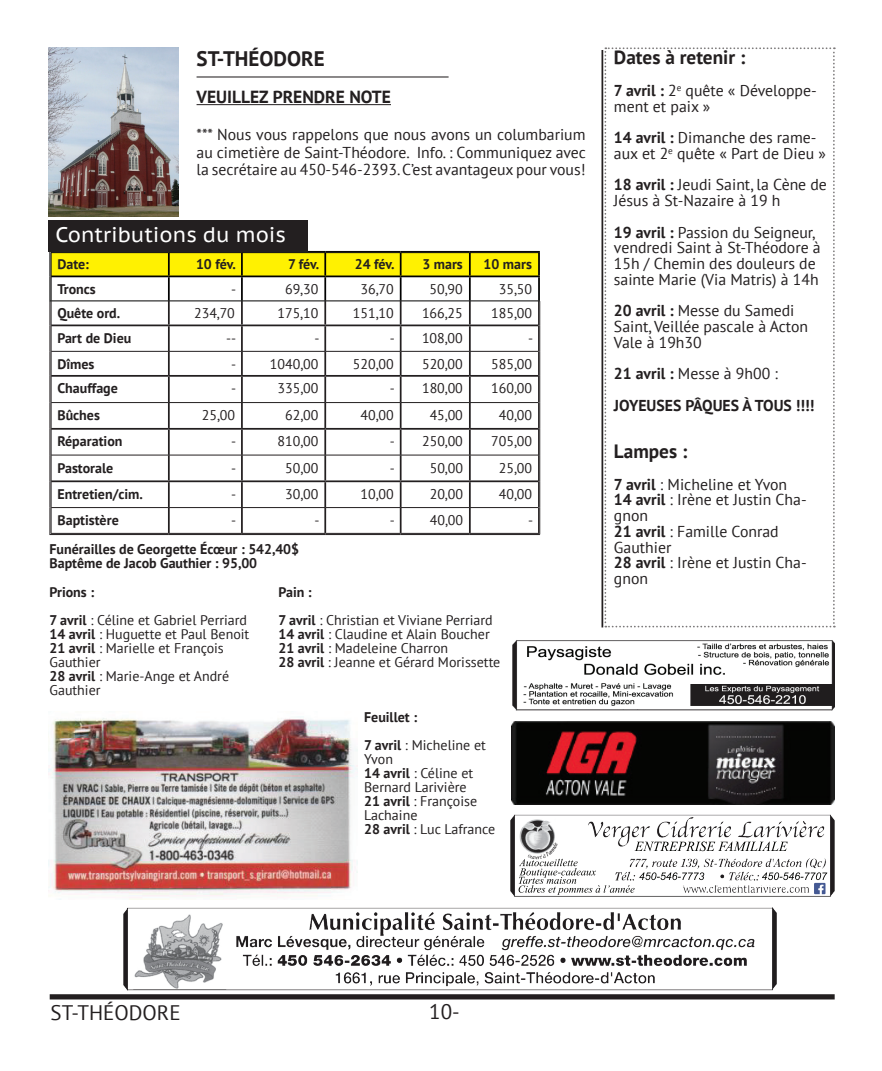
<style>
.page{position:relative;width:882px;height:1071px;background:#fff}
.page>*{position:absolute;margin:0;border:0;box-sizing:border-box;transform-origin:0 0}
.t1{font:21px "PT Sans Caption";color:#fff}
.t2{font:21px "PT Sans";color:#231f20}
.t3{font:700 21px "PT Sans";color:#231f20}
.t4{font:700 19.25px "PT Sans";color:#231f20}
.t5{font:700 17.5px "PT Sans";color:#231f20}
.t6{font:15.75px/15.8px "PT Sans";color:#231f20}
.t7{font:700 15.75px/31.5px "PT Sans";color:#231f20}
.t8{font:14px/14px "PT Sans";color:#231f20}
.t9{font:700 14px/14px "PT Sans";color:#231f20}
.s1{font-weight:700}
.s2{font-weight:400}
</style>
<div class="page">
<div style="left:50px;top:994px;width:785px;height:5px;background:#231f20"></div>
<hr style="left:49px;top:534px;width:120px;height:1px;background:#231f20">
<hr style="left:169px;top:534px;width:73px;height:1px;background:#231f20">
<hr style="left:242px;top:534px;width:83px;height:1px;background:#231f20">
<hr style="left:325px;top:534px;width:76px;height:1px;background:#231f20">
<hr style="left:401px;top:534px;width:69px;height:1px;background:#231f20">
<hr style="left:470px;top:534px;width:70px;height:1px;background:#231f20">
<hr style="left:49px;top:251px;width:120px;height:1px;background:#000">
<hr style="left:169px;top:251px;width:73px;height:1px;background:#000">
<hr style="left:242px;top:251px;width:83px;height:1px;background:#000">
<hr style="left:325px;top:251px;width:76px;height:1px;background:#000">
<hr style="left:401px;top:251px;width:69px;height:1px;background:#000">
<hr style="left:470px;top:251px;width:70px;height:1px;background:#000">
<svg style="left:49px;top:252px;width:491px;height:282px"></svg>
<hr style="left:49px;top:301px;width:120px;height:1px;background:#000">
<hr style="left:169px;top:301px;width:73px;height:1px;background:#000">
<hr style="left:242px;top:301px;width:83px;height:1px;background:#000">
<hr style="left:325px;top:301px;width:76px;height:1px;background:#000">
<hr style="left:401px;top:301px;width:69px;height:1px;background:#000">
<hr style="left:470px;top:301px;width:70px;height:1px;background:#000">
<hr style="left:602px;top:50px;width:1px;height:577px;background:#231f20">
<div style="left:49px;top:220px;width:259px;height:31px;background:#231f20"></div>
<svg style="left:605px;top:47px;width:230px;height:580px"></svg>
<img style="left:123px;top:907px;width:653px;height:83px">
<img style="left:49px;top:47px;width:130px;height:170px">
<hr style="left:197px;top:76px;width:252px;height:2px;background:#231f20">
<img style="left:510px;top:814px;width:325px;height:82px">
<hr style="left:197px;top:104px;width:194px;height:1px;background:#231f20">
<img style="left:511px;top:722px;width:324px;height:82px">
<img style="left:512px;top:640px;width:323px;height:71px">
<img style="left:48px;top:716px;width:309px;height:183px">
<h1 class="t3" style="left:197px;top:44px;width:130px">ST-THÉODORE</h1>
<p class="t5" style="left:197px;top:86px;width:196px">VEUILLEZ PRENDRE NOTE</p>
<p class="t6" style="left:197px;top:125px;width:391px;line-height:17.5px;text-align:justify">*** Nous vous rappelons que nous avons un columbarium au cimetière de Saint-Théodore. Info. : Communiquez avec la secrétaire au 450-546-2393. C’est avantageux pour vous!</p>
<h1 class="t1" style="left:56px;top:221px;width:232px">Contributions du mois</h1>
<p class="t9" style="left:57px;top:257px;width:33px">Date:</p>
<p class="t9" style="left:196px;top:257px;width:41px">10 fév.</p>
<p class="t9" style="left:288px;top:257px;width:33px">7 fév.</p>
<p class="t9" style="left:355px;top:257px;width:41px">24 fév.</p>
<p class="t9" style="left:422px;top:257px;width:42px">3 mars</p>
<p class="t9" style="left:484px;top:257px;width:50px">10 mars</p>
<p class="t9" style="left:57px;top:282px;width:40px">Troncs</p>
<p class="t8" style="left:231px;top:282px;width:7px">-</p>
<p class="t8" style="left:285px;top:282px;width:35px">69,30</p>
<p class="t8" style="left:360px;top:282px;width:35px">36,70</p>
<p class="t8" style="left:430px;top:282px;width:35px">50,90</p>
<p class="t8" style="left:499px;top:282px;width:35px">35,50</p>
<p class="t9" style="left:57px;top:306px;width:64px">Quête ord.</p>
<p class="t8" style="left:194px;top:306px;width:42px">234,70</p>
<p class="t8" style="left:277px;top:306px;width:42px">175,10</p>
<p class="t8" style="left:353px;top:306px;width:42px">151,10</p>
<p class="t8" style="left:422px;top:306px;width:42px">166,25</p>
<p class="t8" style="left:491px;top:306px;width:42px">185,00</p>
<p class="t9" style="left:57px;top:331px;width:75px">Part de Dieu</p>
<p class="t8" style="left:226px;top:331px;width:12px">--</p>
<p class="t8" style="left:314px;top:331px;width:7px">-</p>
<p class="t8" style="left:390px;top:331px;width:75px">- 108,00</p>
<p class="t8" style="left:528px;top:331px;width:7px">-</p>
<p class="t9" style="left:57px;top:357px;width:39px">Dîmes</p>
<p class="t8" style="left:231px;top:357px;width:7px">-</p>
<p class="t8" style="left:270px;top:357px;width:50px">1040,00</p>
<p class="t8" style="left:353px;top:357px;width:42px">520,00</p>
<p class="t8" style="left:422px;top:357px;width:42px">520,00</p>
<p class="t8" style="left:491px;top:357px;width:42px">585,00</p>
<p class="t9" style="left:57px;top:381px;width:62px">Chauffage</p>
<p class="t8" style="left:231px;top:381px;width:7px">-</p>
<p class="t8" style="left:277px;top:381px;width:42px">335,00</p>
<p class="t8" style="left:390px;top:381px;width:75px">- 180,00</p>
<p class="t8" style="left:491px;top:381px;width:42px">160,00</p>
<p class="t9" style="left:57px;top:408px;width:44px">Bûches</p>
<p class="t8" style="left:202px;top:408px;width:35px">25,00</p>
<p class="t8" style="left:285px;top:408px;width:35px">62,00</p>
<p class="t8" style="left:361px;top:408px;width:35px">40,00</p>
<p class="t8" style="left:430px;top:408px;width:35px">45,00</p>
<p class="t8" style="left:499px;top:408px;width:35px">40,00</p>
<p class="t9" style="left:57px;top:434px;width:67px">Réparation</p>
<p class="t8" style="left:231px;top:434px;width:7px">-</p>
<p class="t8" style="left:278px;top:434px;width:42px">810,00</p>
<p class="t8" style="left:390px;top:434px;width:75px">- 250,00</p>
<p class="t8" style="left:491px;top:434px;width:42px">705,00</p>
<p class="t9" style="left:57px;top:460px;width:57px">Pastorale</p>
<p class="t8" style="left:231px;top:460px;width:7px">-</p>
<p class="t8" style="left:285px;top:460px;width:35px">50,00</p>
<p class="t8" style="left:390px;top:460px;width:7px">-</p>
<p class="t8" style="left:430px;top:460px;width:35px">50,00</p>
<p class="t8" style="left:499px;top:460px;width:35px">25,00</p>
<p class="t9" style="left:57px;top:487px;width:87px">Entretien/cim.</p>
<p class="t8" style="left:231px;top:487px;width:7px">-</p>
<p class="t8" style="left:285px;top:487px;width:35px">30,00</p>
<p class="t8" style="left:361px;top:487px;width:35px">10,00</p>
<p class="t8" style="left:430px;top:487px;width:35px">20,00</p>
<p class="t8" style="left:499px;top:487px;width:35px">40,00</p>
<p class="t9" style="left:58px;top:513px;width:63px">Baptistère</p>
<p class="t8" style="left:231px;top:513px;width:7px">-</p>
<p class="t8" style="left:315px;top:513px;width:7px">-</p>
<p class="t8" style="left:390px;top:513px;width:7px">-</p>
<p class="t8" style="left:430px;top:513px;width:35px">40,00</p>
<p class="t8" style="left:528px;top:513px;width:7px">-</p>
<p class="t9" style="left:49px;top:542px;width:251px">Funérailles de Georgette Écœur : 542,40$<br>Baptême de Jacob Gauthier : 95,00</p>
<p class="t8" style="left:49px;top:578px;width:199px;line-height:28px"><span class="s1">Prions :<br>7 avril</span> : Céline et Gabriel Perriard</p>
<p class="t8" style="left:49px;top:627px;width:201px"><span class="s1">14 avril</span> : Huguette et Paul Benoit<br><span class="s1">21 avril</span> : Marielle et François<br>Gauthier<br><span class="s1">28 avril</span> : Marie-Ange et André<br>Gauthier</p>
<p class="t8" style="left:278px;top:578px;width:216px;line-height:28px"><span class="s1">Pain :<br>7 avril</span> : Christian et Viviane Perriard</p>
<p class="t8" style="left:278px;top:627px;width:223px"><span class="s1">14 avril</span> : Claudine et Alain Boucher<br><span class="s1">21 avril</span> : Madeleine Charron<br><span class="s1">28 avril</span> : Jeanne et Gérard Morissette</p>
<p class="t9" style="left:364px;top:703px;width:123px;line-height:28px">Feuillet :<br>7 avril <span class="s2">: Micheline et</span></p>
<p class="t8" style="left:364px;top:752px;width:133px">Yvon<br><span class="s1">14 avril</span> : Céline et<br>Bernard Larivière<br><span class="s1">21 avril</span> : Françoise<br>Lachaine<br><span class="s1">28 avril</span> : Luc Lafrance</p>
<p class="t4" style="left:614px;top:45px;width:133px">Dates à retenir :</p>
<p class="t6" style="left:614px;top:82px;width:204px"><span class="s1">7 avril :</span> 2<sup>e</sup> quête « Développe&shy;ment et paix »</p>
<p class="t6" style="left:614px;top:129px;width:214px"><span class="s1">14 avril :</span> Dimanche des rame&shy;aux et 2<sup>e</sup> quête « Part de Dieu »</p>
<p class="t6" style="left:614px;top:177px;width:214px"><span class="s1">18 avril :</span> Jeudi Saint, la Cène de<br>Jésus à St-Nazaire à 19 h</p>
<p class="t6" style="left:614px;top:224px;width:208px"><span class="s1">19 avril :</span> Passion du Seigneur, vendredi Saint à St-Théodore à<br>15h / Chemin des douleurs de sainte Marie (Via Matris) à 14h</p>
<p class="t6" style="left:614px;top:303px;width:196px"><span class="s1">20 avril :</span> Messe du Samedi<br>Saint, Veillée pascale à Acton<br>Vale à 19h30</p>
<p class="t7" style="left:614px;top:358px;width:202px">21 avril : <span class="s2">Messe à 9h00 :<br></span>JOYEUSES PÂQUES À TOUS !!!!</p>
<p class="t4" style="left:614px;top:439px;width:75px">Lampes :</p>
<p class="t6" style="left:614px;top:476px;width:194px"><span class="s1">7 avril</span> : Micheline et Yvon<br><span class="s1">14 avril</span> : Irène et Justin Cha&shy;gnon<br><span class="s1">21 avril</span> : Famille Conrad<br>Gauthier<br><span class="s1">28 avril</span> : Irène et Justin Cha&shy;gnon</p>
<h1 class="t2" style="left:51px;top:999px;width:132px">ST-THÉODORE</h1>
<h1 class="t2" style="left:429px;top:999px;width:32px">10-</h1>
</div>
